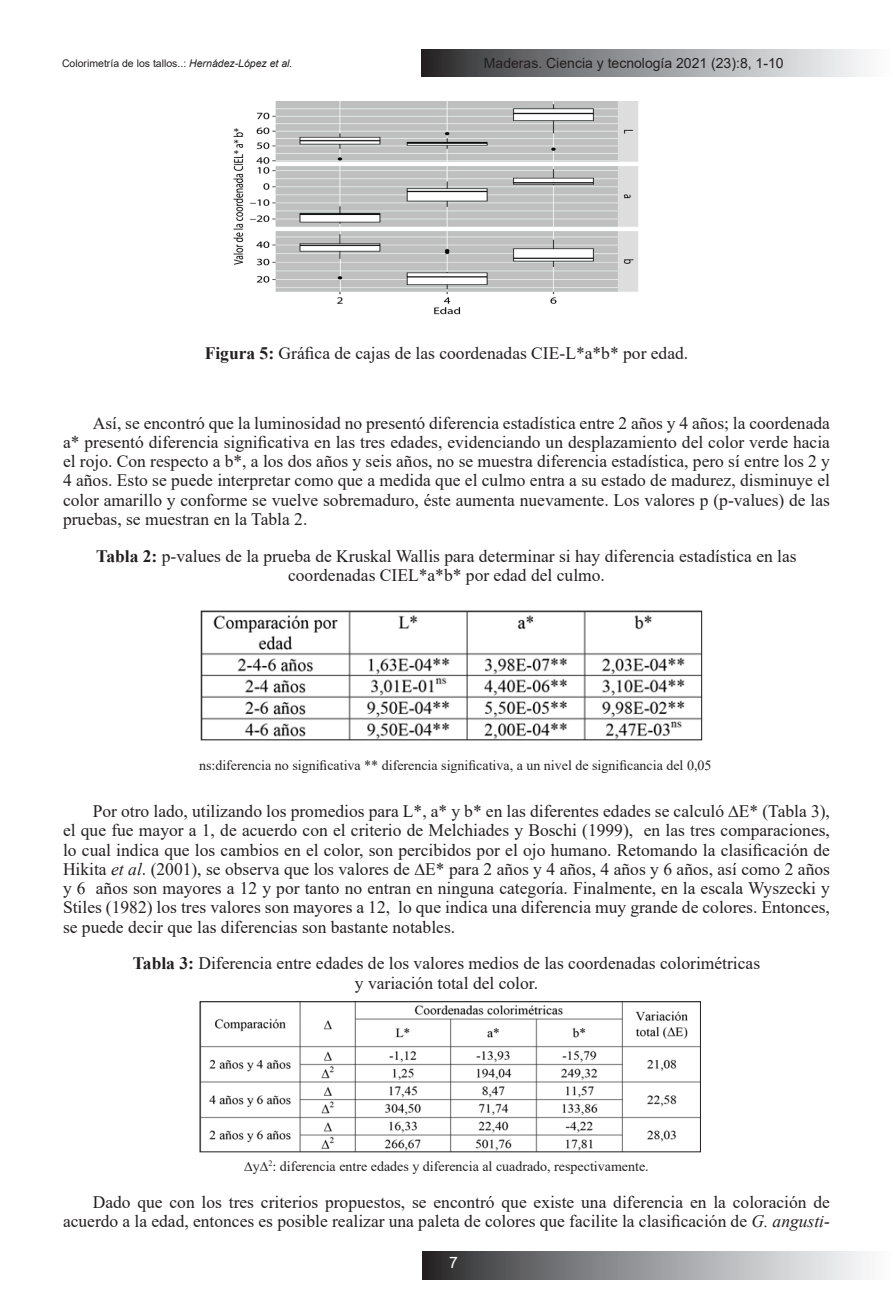
<style>
.page{position:relative;width:893px;height:1315px;background:#fff}
.page>*{position:absolute;margin:0;border:0;box-sizing:border-box;transform-origin:0 0}
.t1{font:17.5px/19.2px "Times New Roman";color:#231f20;text-align:justify}
.t2{font:15.75px "Arial";color:#fff}
.t3{font:14px "Times New Roman";color:#231f20}
.t4{font:14px "Arial";color:#231f20}
.t5{font:10.5px "Arial";color:#231f20}
.s1{font-style:italic}
.s2{font-weight:700}
</style>
<div class="page">
<svg style="left:422px;top:49px;width:444px;height:28px;background:#949597"></svg>
<svg style="left:423px;top:1252px;width:444px;height:27px;background:#949597"></svg>
<img style="left:233px;top:102px;width:405px;height:213px">
<img style="left:203px;top:613px;width:497px;height:125px">
<div style="left:201px;top:611px;width:501px;height:129px;border:1px solid #231f20"></div>
<img style="left:202px;top:1003px;width:497px;height:147px">
<div style="left:200px;top:1001px;width:501px;height:151px;border:1px solid #231f20"></div>
<p class="t5" style="left:62px;top:56px;width:232px">Colorimetría de los tallos..: <span class="s1">Hernádez-López et al.</span></p>
<p class="t4" style="left:484px;top:53px;width:301px">Maderas. Ciencia y tecnología 2021 (23):8, 1-10</p>
<p class="t1" style="left:205px;top:342px;width:485px"><span class="s2">Figura 5:</span> Gráfica de cajas de las coordenadas CIE-L*a*b* por edad.</p>
<p class="t1" style="left:63px;top:412px;width:768px;text-indent:30px">Así, se encontró que la luminosidad no presentó diferencia estadística entre 2 años y 4 años; la coordenada a* presentó diferencia significativa en las tres edades, evidenciando un desplazamiento del color verde hacia el rojo. Con respecto a b*, a los dos años y seis años, no se muestra diferencia estadística, pero sí entre los 2 y 4 años. Esto se puede interpretar como que a medida que el culmo entra a su estado de madurez, disminuye el color amarillo y conforme se vuelve sobremaduro, éste aumenta nuevamente. Los valores p (p-values) de las pruebas, se muestran en la Tabla 2.</p>
<p class="t1" style="left:96px;top:545px;width:702px;text-align:center"><span class="s2">Tabla 2:</span> p-values de la prueba de Kruskal Wallis para determinar si hay diferencia estadística en las coordenadas CIEL*a*b* por edad del culmo.</p>
<p class="t3" style="left:199px;top:755px;width:514px">ns:diferencia no significativa ** diferencia significativa, a un nivel de significancia del 0,05</p>
<p class="t1" style="left:63px;top:801px;width:768px;text-indent:30px">Por otro lado, utilizando los promedios para L*, a* y b* en las diferentes edades se calculó ∆E* (Tabla 3), el que fue mayor a 1, de acuerdo con el criterio de Melchiades y Boschi (1999), en las tres comparaciones, lo cual indica que los cambios en el color, son percibidos por el ojo humano. Retomando la clasificación de Hikita <span class="s1">et al</span>. (2001), se observa que los valores de ∆E* para 2 años y 4 años, 4 años y 6 años, así como 2 años y 6 años son mayores a 12 y por tanto no entran en ninguna categoría. Finalmente, en la escala Wyszecki y Stiles (1982) los tres valores son mayores a 12, lo que indica una diferencia muy grande de colores. Entonces, se puede decir que las diferencias son bastante notables.</p>
<p class="t1" style="left:133px;top:953px;width:629px;text-align:center"><span class="s2">Tabla 3:</span> Diferencia entre edades de los valores medios de las coordenadas colorimétricas y variación total del color.</p>
<p class="t3" style="left:244px;top:1156px;width:406px">∆y∆<sup>2</sup>: diferencia entre edades y diferencia al cuadrado, respectivamente.</p>
<p class="t1" style="left:63px;top:1191px;width:768px;text-align:right">Dado que con los tres criterios propuestos, se encontró que existe una diferencia en la coloración de acuerdo a la edad, entonces es posible realizar una paleta de colores que facilite la clasificación de <span class="s1">G. angusti-</span></p>
<p class="t2" style="left:449px;top:1252px;width:10px">7</p>
</div>
